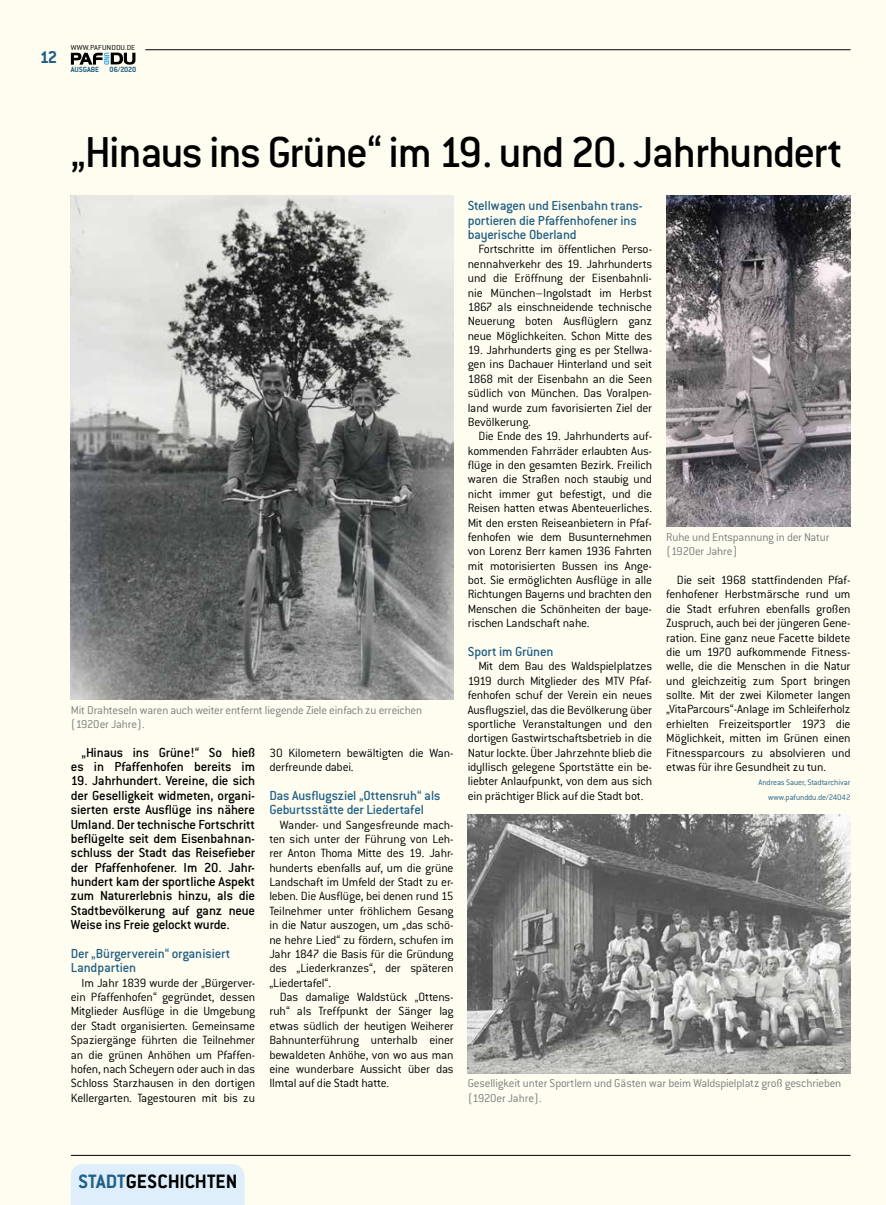
<style>
.page{position:relative;width:886px;height:1205px;background:#fffdf0}
.page>*{position:absolute;margin:0;border:0;box-sizing:border-box;transform-origin:0 0}
.t1{font:500 47.5px "Conduit ITC Std";letter-spacing:-.035em;color:#000}
.t2{font:700 21.25px "Conduit ITC Std";color:#000}
.t3{font:700 18.75px "Conduit ITC Std";color:#216086}
.t4{font:500 14.38px/14.4px "Conduit ITC Std";letter-spacing:-.015em;color:#000;text-align:right}
.t5{font:500 14.38px/14.4px "Conduit ITC Std";letter-spacing:-.015em;color:#216086}
.t6{font:300 13.12px/14.4px "Conduit ITC Std";letter-spacing:-.015em;color:#000;text-align:justify}
.t7{font:300 12.5px/14.4px "Conduit ITC Std";letter-spacing:-.015em;color:#7c7c7c}
.t8{font:300 8.75px/14.4px "Conduit ITC Std";letter-spacing:-.01em;color:#216086;text-align:right}
.t9{font:700 8.25px "Conduit ITC Std";letter-spacing:-.005em;color:#216086}
.t10{font:300 7.88px "Conduit ITC Std";letter-spacing:.01em;color:#000;scale:1.1 1}
.s1{color:#216086}
</style>
<div class="page">
<div style="left:71px;top:1164px;width:173px;height:41px;background:#dfeefb"></div>
<hr style="left:145px;top:50px;width:705px;height:1px;background:#000">
<hr style="left:71px;top:1155px;width:779px;height:1px;background:#000">
<svg style="left:71px;top:53px;width:64px;height:12px"></svg>
<img style="left:71px;top:196px;width:383px;height:503px">
<img style="left:468px;top:814px;width:382px;height:259px">
<img style="left:666px;top:196px;width:184px;height:331px">
<h3 class="t3" style="left:40px;top:47px;width:19px">12</h3>
<p class="t10" style="left:71px;top:42px;width:60px">WWW.PAFUNDDU.DE</p>
<p class="t9" style="left:71px;top:65px;width:30px">AUSGABE</p>
<p class="t9" style="left:109px;top:65px;width:29px">06/2020</p>
<h1 class="t1" style="left:71px;top:124px;width:773px">„Hinaus ins Grüne“ im 19. und 20. Jahrhundert</h1>
<p class="t7" style="left:71px;top:702px;width:353px">Mit Drahteseln waren auch weiter entfernt liegende Ziele einfach zu erreichen (1920er Jahre).</p>
<p class="t4" style="left:71px;top:744px;width:186px">„Hinaus ins Grüne!“ So hieß es in Pfaffenhofen bereits im</p>
<p class="t4" style="left:71px;top:773px;width:186px;text-align:justify">19. Jahrhundert. Vereine, die sich der Geselligkeit widmeten, organi&shy;sierten erste Ausflüge ins nähere Umland. Der technische Fortschritt beflügelte seit dem Eisenbahnan&shy;schluss der Stadt das Reisefieber der Pfaffenhofener. Im 20. Jahr&shy;hundert kam der sportliche Aspekt zum Naturerlebnis hinzu, als die Stadtbevölkerung auf ganz neue Weise ins Freie gelockt wurde.</p>
<p class="t5" style="left:71px;top:946px;width:161px">Der „Bürgerverein“ organisiert<br>Landpartien</p>
<p class="t6" style="left:71px;top:975px;width:186px;text-indent:11px">Im Jahr 1839 wurde der „Bürgerver&shy;ein Pfaffenhofen“ gegründet, dessen Mitglieder Ausflüge in die Umgebung der Stadt organisierten. Gemeinsame Spaziergänge führten die Teilnehmer an die grünen Anhöhen um Pfaffen&shy;hofen, nach Scheyern oder auch in das Schloss Starzhausen in den dortigen Kellergarten. Tagestouren mit bis zu</p>
<p class="t6" style="left:269px;top:745px;width:186px">30 Kilometern bewältigten die Wan&shy;derfreunde dabei.</p>
<p class="t5" style="left:269px;top:788px;width:173px">Das Ausflugsziel „Ottensruh“ als<br>Geburtsstätte der Liedertafel</p>
<p class="t6" style="left:269px;top:817px;width:186px;text-indent:11px">Wander- und Sangesfreunde mach&shy;ten sich unter der Führung von Leh&shy;rer Anton Thoma Mitte des 19. Jahr&shy;hunderts ebenfalls auf, um die grüne Landschaft im Umfeld der Stadt zu er&shy;leben. Die Ausflüge, bei denen rund 15<br>Teilnehmer unter fröhlichem Gesang in die Natur auszogen, um „das schö&shy;ne hehre Lied“ zu fördern, schufen im Jahr 1847 die Basis für die Gründung des „Liederkranzes“, der späteren „Liedertafel“.</p>
<p class="t6" style="left:269px;top:989px;width:186px;text-indent:11px">Das damalige Waldstück „Ottens&shy;ruh“ als Treffpunkt der Sänger lag etwas südlich der heutigen Weiherer Bahnunterführung unterhalb einer bewaldeten Anhöhe, von wo aus man eine wunderbare Aussicht über das Ilmtal auf die Stadt hatte.</p>
<p class="t5" style="left:468px;top:198px;width:176px">Stellwagen und Eisenbahn trans&shy;portieren die Pfaffenhofener ins bayerische Oberland</p>
<p class="t6" style="left:468px;top:242px;width:186px;text-indent:11px">Fortschritte im öffentlichen Perso&shy;nennahverkehr des 19. Jahrhunderts und die Eröffnung der Eisenbahnli&shy;nie München–Ingolstadt im Herbst 1867 als einschneidende technische Neuerung boten Ausflüglern ganz neue Möglichkeiten. Schon Mitte des</p>
<p class="t6" style="left:468px;top:342px;width:186px">19. Jahrhunderts ging es per Stellwa&shy;gen ins Dachauer Hinterland und seit 1868 mit der Eisenbahn an die Seen südlich von München. Das Voralpen&shy;land wurde zum favorisierten Ziel der Bevölkerung.</p>
<p class="t6" style="left:468px;top:429px;width:186px;text-indent:11px">Die Ende des 19. Jahrhunderts auf&shy;kommenden Fahrräder erlaubten Aus&shy;flüge in den gesamten Bezirk. Freilich waren die Straßen noch staubig und nicht immer gut befestigt, und die Reisen hatten etwas Abenteuerliches.<br>Mit den ersten Reiseanbietern in Pfaf&shy;fenhofen wie dem Busunternehmen von Lorenz Berr kamen 1936 Fahrten mit motorisierten Bussen ins Ange&shy;bot. Sie ermöglichten Ausflüge in alle Richtungen Bayerns und brachten den Menschen die Schönheiten der baye&shy;rischen Landschaft nahe.</p>
<p class="t5" style="left:468px;top:644px;width:87px">Sport im Grünen</p>
<p class="t6" style="left:468px;top:659px;width:186px;text-indent:11px">Mit dem Bau des Waldspielplatzes 1919 durch Mitglieder des MTV Pfaf&shy;fenhofen schuf der Verein ein neues Ausflugsziel, das die Bevölkerung über sportliche Veranstaltungen und den dortigen Gastwirtschaftsbetrieb in die Natur lockte. Über Jahrzehnte blieb die idyllisch gelegene Sportstätte ein be&shy;liebter Anlaufpunkt, von dem aus sich ein prächtiger Blick auf die Stadt bot.</p>
<p class="t7" style="left:666px;top:529px;width:165px">Ruhe und Entspannung in der Natur (1920er Jahre)</p>
<p class="t6" style="left:666px;top:572px;width:186px;text-indent:11px">Die seit 1968 stattfindenden Pfaf&shy;fenhofener Herbstmärsche rund um die Stadt erfuhren ebenfalls großen Zuspruch, auch bei der jüngeren Gene&shy;ration. Eine ganz neue Facette bildete die um 1970 aufkommende Fitness&shy;welle, die die Menschen in die Natur und gleichzeitig zum Sport bringen sollte. Mit der zwei Kilometer langen „VitaParcours“-Anlage im Schleiferholz erhielten Freizeitsportler 1973 die Möglichkeit, mitten im Grünen einen Fitnessparcours zu absolvieren und etwas für ihre Gesundheit zu tun.</p>
<p class="t8" style="left:758px;top:775px;width:94px">Andreas Sauer, Stadtarchivar www.pafunddu.de/24042</p>
<p class="t7" style="left:468px;top:1076px;width:375px">Geselligkeit unter Sportlern und Gästen war beim Waldspielplatz groß geschrieben (1920er Jahre).</p>
<h2 class="t2" style="left:78px;top:1169px;width:161px"><span class="s1">STADT</span>GESCHICHTEN</h2>
</div>
